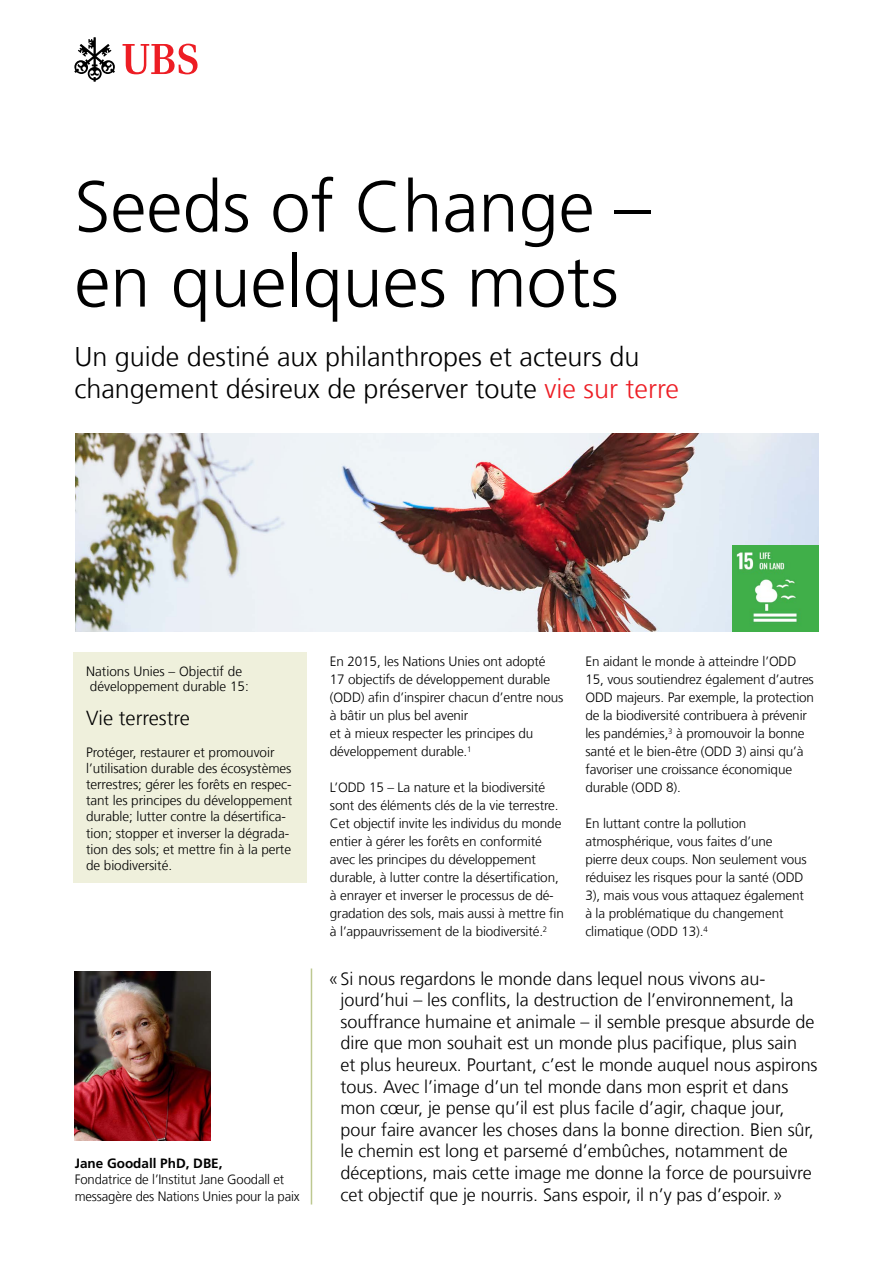
<style>
.page{position:relative;width:893px;height:1263px;background:#fff}
.page>*{position:absolute;margin:0;border:0;box-sizing:border-box;transform-origin:0 0}
.t1{font:300 72px/75px "Frutiger LT Com";color:#000}
.t2{font:300 27px/32.4px "Frutiger LT Com";color:#000}
.t3{font:300 20.25px "Frutiger LT Com";color:#000}
.t4{font:300 18px/21.6px "Frutiger LT Com";letter-spacing:-.005em;color:#000}
.t5{font:300 13.5px/18px "Frutiger LT Com";letter-spacing:-.01em;color:#000}
.t6{font:700 13.5px "Frutiger LT Com";color:#000}
.s1{color:#ed1d24}
</style>
<div class="page">
<svg style="left:74px;top:37px;width:41px;height:45px"></svg>
<svg style="left:123px;top:44px;width:75px;height:30px"></svg>
<img style="left:75px;top:433px;width:744px;height:198px">
<div style="left:73px;top:653px;width:234px;height:230px;background:#eff0dc"></div>
<img style="left:732px;top:545px;width:87px;height:86px">
<hr style="left:311px;top:968px;width:1px;height:236px;background:#bdc891">
<img style="left:74px;top:971px;width:136px;height:169px">
<h1 class="t1" style="left:74px;top:170px;width:578px">Seeds of Change – en quelques mots</h1>
<h2 class="t2" style="left:74px;top:340px;width:606px">Un guide destiné aux philanthropes et acteurs du changement désireux de préserver toute <span class="s1">vie sur terre</span></h2>
<p class="t5" style="left:86px;top:663px;width:164px;line-height:15px">Nations Unies – Objectif de développement durable 15:</p>
<h3 class="t3" style="left:86px;top:707px;width:105px">Vie terrestre</h3>
<p class="t5" style="left:86px;top:744px;width:208px;line-height:16.2px">Protéger, restaurer et promouvoir l’utilisation durable des écosystèmes terrestres; gérer les forêts en respec&shy;tant les principes du développement durable; lutter contre la désertifica&shy;tion; stopper et inverser la dégrada&shy;tion des sols; et mettre fin à la perte de biodiversité.</p>
<p class="t6" style="left:75px;top:1155px;width:149px">Jane Goodall PhD, DBE,</p>
<p class="t5" style="left:75px;top:1172px;width:227px;line-height:16.2px">Fondatrice de l’Institut Jane Goodall et messagère des Nations Unies pour la paix</p>
<p class="t5" style="left:585px;top:652px;width:230px">En aidant le monde à atteindre l’ODD 15, vous soutiendrez également d’autres ODD majeurs. Par exemple, la protection de la biodiversité contribuera à prévenir les pandémies,<sup>3</sup> à promouvoir la bonne santé et le bien-être (ODD 3) ainsi qu’à favoriser une croissance économique durable (ODD 8).</p>
<p class="t5" style="left:585px;top:814px;width:223px">En luttant contre la pollution atmosphérique, vous faites d’une pierre deux coups. Non seulement vous réduisez les risques pour la santé (ODD 3), mais vous vous attaquez également à la problématique du changement climatique (ODD 13).<sup>4</sup></p>
<p class="t4" style="left:341px;top:967px;width:479px;text-indent:-12px">« Si nous regardons le monde dans lequel nous vivons au&shy;jourd’hui – les conflits, la destruction de l’environnement, la souffrance humaine et animale – il semble presque absurde de dire que mon souhait est un monde plus pacifique, plus sain<br>et plus heureux. Pourtant, c’est le monde auquel nous aspirons tous. Avec l’image d’un tel monde dans mon esprit et dans mon cœur, je pense qu’il est plus facile d’agir, chaque jour, pour faire avancer les choses dans la bonne direction. Bien sûr, le chemin est long et parsemé d’embûches, notamment de déceptions, mais cette image me donne la force de poursuivre cet objectif que je nourris. Sans espoir, il n’y pas d’espoir.»</p>
<p class="t5" style="left:330px;top:652px;width:235px">En 2015, les Nations Unies ont adopté 17 objectifs de développement durable (ODD) afin d’inspirer chacun d’entre nous à bâtir un plus bel avenir<br>et à mieux respecter les principes du développement durable.<sup>1</sup></p>
<p class="t5" style="left:330px;top:778px;width:236px">L’ODD 15 – La nature et la biodiversité sont des éléments clés de la vie terrestre.<br>Cet objectif invite les individus du monde entier à gérer les forêts en conformité avec les principes du développement durable, à lutter contre la désertification, à enrayer et inverser le processus de dé&shy;gradation des sols, mais aussi à mettre fin à l’appauvrissement de la biodiversité.<sup>2</sup></p>
</div>
